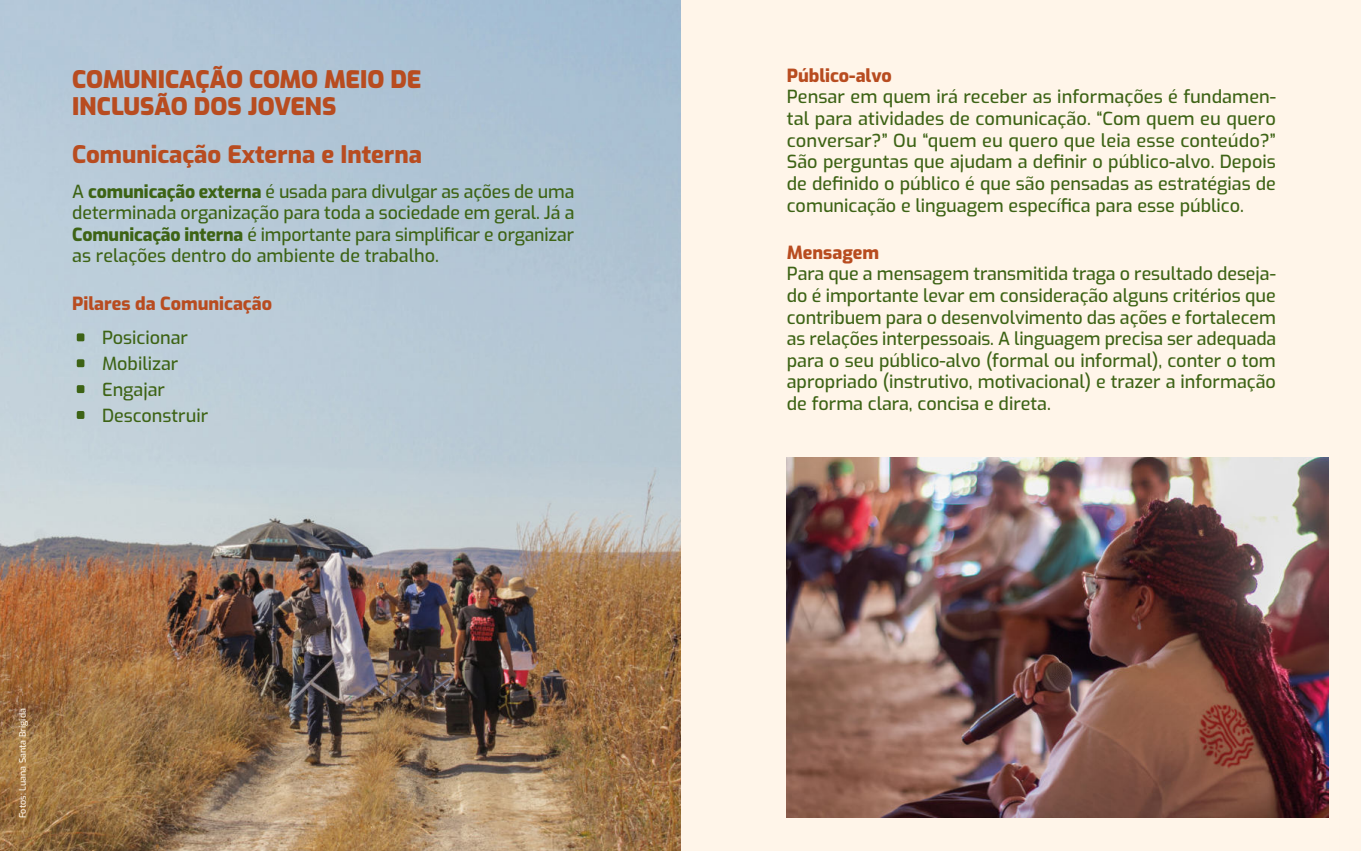
<style>
.page{position:relative;width:1361px;height:851px;background:#fff}
.page>*{position:absolute;margin:0;border:0;box-sizing:border-box;transform-origin:0 0}
.t1{font:900 24px/27px "Exo";color:#b84c20}
.t2{font:800 24px "Exo";color:#b84c20}
.t3{font:500 18px/21.6px "Exo";color:#3d6315;text-align:justify}
.t4{font:800 18px "Exo";color:#b84c20}
.t5{font:500 9px "Exo";color:#fff5e9}
.s1{font-weight:800}
.s2{font-size:52.5px}
</style>
<div class="page">
<div style="left:680px;top:0;width:681px;height:850px;background:#fff5e9"></div>
<img style="left:0;top:0;width:680px;height:850px">
<img style="left:787px;top:457px;width:541px;height:360px">
<h1 class="t1" style="left:72px;top:68px;width:350px">COMUNICAÇÃO COMO MEIO DE<br>INCLUSÃO DOS JOVENS</h1>
<h1 class="t2" style="left:72px;top:137px;width:351px">Comunicação Externa e Interna</h1>
<p class="t3" style="left:72px;top:181px;width:503px">A <span class="s1">comunicação externa</span> é usada para divulgar as ações de uma determinada organização para toda a sociedade em geral. Já a <span class="s1">Comunicação interna</span> é importante para simplificar e organizar as relações dentro do ambiente de trabalho.</p>
<p class="t4" style="left:72px;top:290px;width:201px">Pilares da Comunicação</p>
<p class="t3" style="left:72px;top:327px;width:117px"><span class="s2">•</span> Posicionar</p>
<p class="t3" style="left:72px;top:351px;width:108px"><span class="s2">•</span> Mobilizar</p>
<p class="t3" style="left:72px;top:377px;width:94px"><span class="s2">•</span> Engajar</p>
<p class="t3" style="left:72px;top:405px;width:137px"><span class="s2">•</span> Desconstruir</p>
<p class="t5" style="left:16px;top:818px;width:112px;rotate:-90deg">Fotos: Luana Santa Brígida</p>
<p class="t4" style="left:787px;top:62px;width:106px">Público-alvo</p>
<p class="t3" style="left:787px;top:85px;width:491px">Pensar em quem irá receber as informações é fundamen&shy;tal para atividades de comunicação. “Com quem eu quero conversar?” Ou “quem eu quero que leia esse conteúdo?” São perguntas que ajudam a definir o público-alvo. Depois de definido o público é que são pensadas as estratégias de comunicação e linguagem específica para esse público.</p>
<p class="t4" style="left:787px;top:239px;width:94px">Mensagem</p>
<p class="t3" style="left:787px;top:264px;width:491px">Para que a mensagem transmitida traga o resultado deseja&shy;do é importante levar em consideração alguns critérios que contribuem para o desenvolvimento das ações e fortalecem as relações interpessoais. A linguagem precisa ser adequada para o seu público-alvo (formal ou informal), conter o tom apropriado (instrutivo, motivacional) e trazer a informação de forma clara, concisa e direta.</p>
</div>
